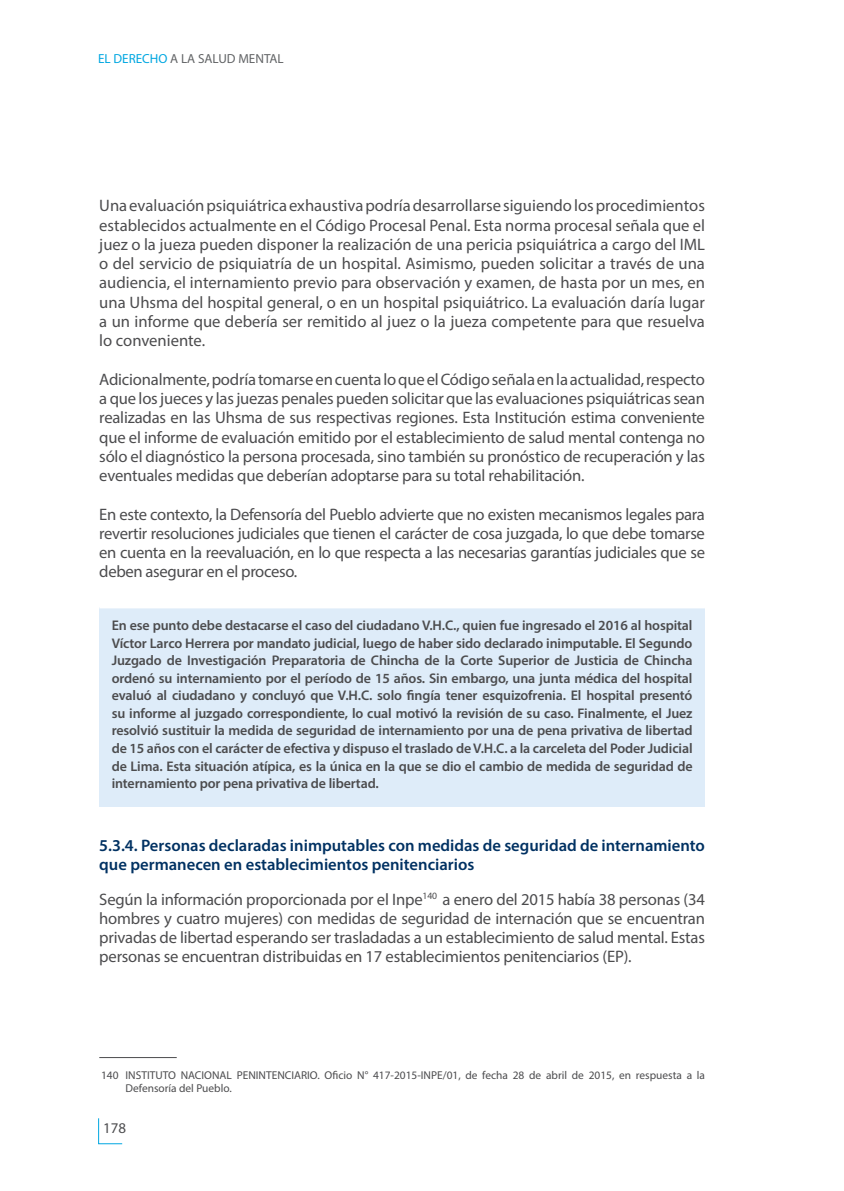
<style>
.page{position:relative;width:844px;height:1191px;background:#fff}
.page>*{position:absolute;margin:0;border:0;box-sizing:border-box;transform-origin:0 0}
.t1{font:16.62px/19.2px "Myriad Pro";letter-spacing:-.01em;color:#4c4c4e;text-align:justify}
.t2{font:600 16.62px/19.2px "Myriad Pro";color:#003162}
.t3{font:14.88px "Myriad Pro";color:#4c4c4e}
.t4{font:600 14px/17.5px "Myriad Pro";letter-spacing:-.01em;color:#4c4c4e;text-align:justify}
.t5{font:13.12px "Myriad Pro";color:#626466}
.t6{font:11.38px/12.2px "Myriad Pro";color:#4c4c4e}
.s1{color:#00a7e1}
</style>
<div class="page">
<svg style="left:98px;top:1118px;width:25px;height:26px"></svg>
<div style="left:99px;top:607px;width:605px;height:200px;background:#deecf9"></div>
<hr style="left:99px;top:606px;width:605px;height:2px;background:#fff">
<hr style="left:99px;top:1057px;width:78px;height:1px;background:#4c4c4e">
<p class="t5" style="left:98px;top:51px;width:187px"><span class="s1">EL DERECHO</span> A LA SALUD MENTAL</p>
<p class="t1" style="left:99px;top:196px;width:607px">Una evaluación psiquiátrica exhaustiva podría desarrollarse siguiendo los procedimientos establecidos actualmente en el Código Procesal Penal. Esta norma procesal señala que el juez o la jueza pueden disponer la realización de una pericia psiquiátrica a cargo del IML o del servicio de psiquiatría de un hospital. Asimismo, pueden solicitar a través de una audiencia, el internamiento previo para observación y examen, de hasta por un mes, en una Uhsma del hospital general, o en un hospital psiquiátrico. La evaluación daría lugar a un informe que debería ser remitido al juez o la jueza competente para que resuelva lo conveniente.</p>
<p class="t1" style="left:99px;top:369px;width:607px">Adicionalmente, podría tomarse en cuenta lo que el Código señala en la actualidad, respecto a que los jueces y las juezas penales pueden solicitar que las evaluaciones psiquiátricas sean realizadas en las Uhsma de sus respectivas regiones. Esta Institución estima conveniente que el informe de evaluación emitido por el establecimiento de salud mental contenga no sólo el diagnóstico la persona procesada, sino también su pronóstico de recuperación y las eventuales medidas que deberían adoptarse para su total rehabilitación.</p>
<p class="t1" style="left:99px;top:504px;width:607px">En este contexto, la Defensoría del Pueblo advierte que no existen mecanismos legales para revertir resoluciones judiciales que tienen el carácter de cosa juzgada, lo que debe tomarse en cuenta en la reevaluación, en lo que respecta a las necesarias garantías judiciales que se deben asegurar en el proceso.</p>
<p class="t4" style="left:112px;top:616px;width:582px">En ese punto debe destacarse el caso del ciudadano V.H.C., quien fue ingresado el 2016 al hospital Víctor Larco Herrera por mandato judicial, luego de haber sido declarado inimputable. El Segundo Juzgado de Investigación Preparatoria de Chincha de la Corte Superior de Justicia de Chincha ordenó su internamiento por el período de 15 años. Sin embargo, una junta médica del hospital evaluó al ciudadano y concluyó que V.H.C. solo fingía tener esquizofrenia. El hospital presentó su informe al juzgado correspondiente, lo cual motivó la revisión de su caso. Finalmente, el Juez resolvió sustituir la medida de seguridad de internamiento por una de pena privativa de libertad de 15 años con el carácter de efectiva y dispuso el traslado de V.H.C. a la carceleta del Poder Judicial de Lima. Esta situación atípica, es la única en la que se dio el cambio de medida de seguridad de internamiento por pena privativa de libertad.</p>
<p class="t2" style="left:99px;top:835px;width:607px">5.3.4. Personas declaradas inimputables con medidas de seguridad de internamiento que permanecen en establecimientos penitenciarios</p>
<p class="t1" style="left:99px;top:889px;width:607px">Según la información proporcionada por el Inpe<sup>140</sup> a enero del 2015 había 38 personas (34 hombres y cuatro mujeres) con medidas de seguridad de internación que se encuentran privadas de libertad esperando ser trasladadas a un establecimiento de salud mental. Estas personas se encuentran distribuidas en 17 establecimientos penitenciarios (EP).</p>
<p class="t6" style="left:125px;top:1069px;width:581px;text-indent:-25px">140 INSTITUTO NACIONAL PENINTENCIARIO. Oficio N° 417-2015-INPE/01, de fecha 28 de abril de 2015, en respuesta a la<br>Defensoría del Pueblo.</p>
<p class="t3" style="left:103px;top:1118px;width:24px">178</p>
</div>
